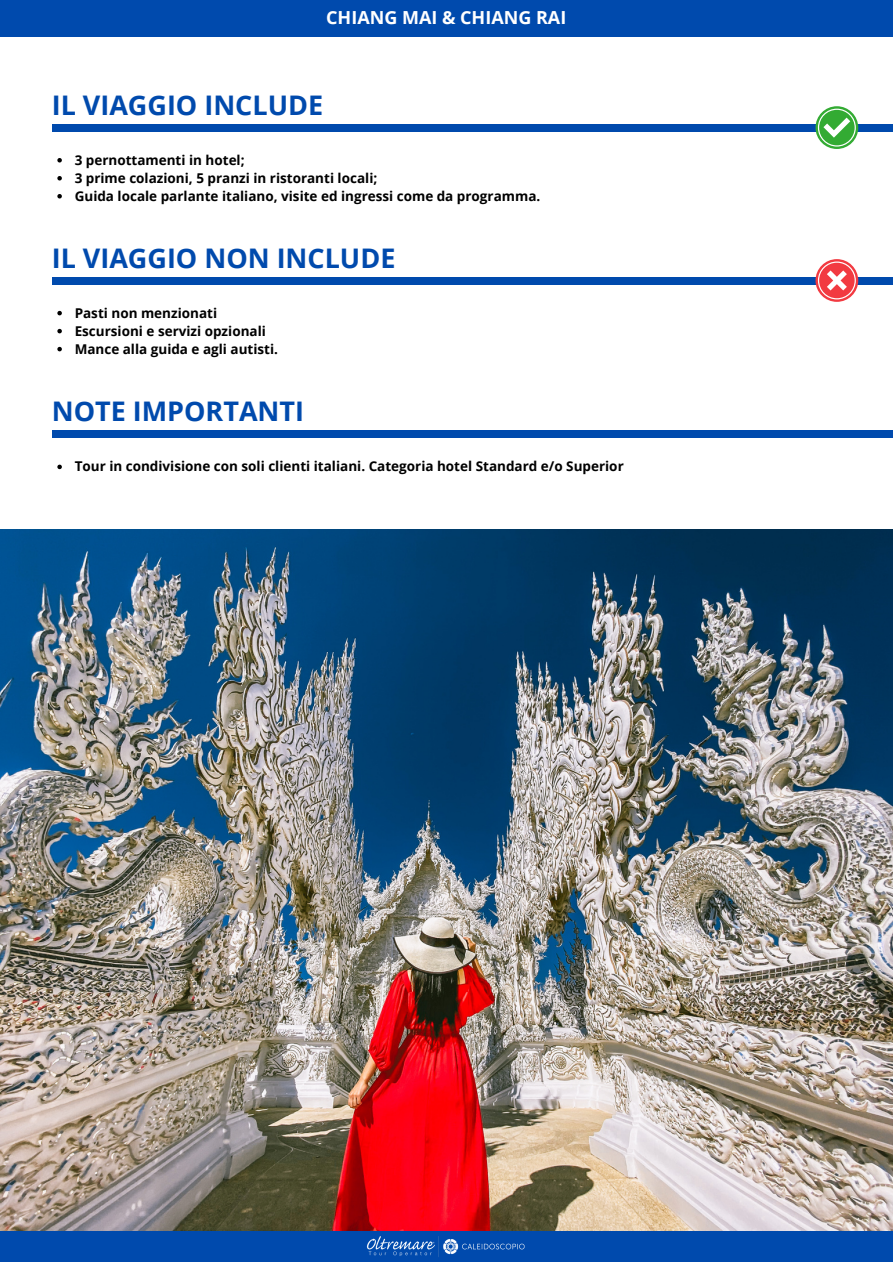
<style>
.page{position:relative;width:893px;height:1264px;background:#fff}
.page>*{position:absolute;margin:0;border:0;box-sizing:border-box;transform-origin:0 0}
.t1{font:700 27px "Open Sans";color:#004aad}
.t2{font:700 18px "Open Sans";color:#fff}
.t3{font:700 13.5px "Open Sans";color:#000}
</style>
<div class="page">
<div style="left:0;top:0;width:892px;height:37px;background:#004aad"></div>
<div style="left:0;top:1230px;width:892px;height:32px;background:#004aad"></div>
<img style="left:366px;top:1236px;width:159px;height:21px">
<div style="left:52px;top:124px;width:840px;height:7px;background:#004aad"></div>
<div style="left:52px;top:277px;width:840px;height:7px;background:#004aad"></div>
<div style="left:52px;top:430px;width:840px;height:8px;background:#004aad"></div>
<svg style="left:815px;top:106px;width:43px;height:43px"></svg>
<svg style="left:817px;top:109px;width:38px;height:38px"></svg>
<svg style="left:815px;top:259px;width:43px;height:43px"></svg>
<svg style="left:817px;top:261px;width:38px;height:38px"></svg>
<img style="left:0;top:529px;width:892px;height:701px">
<svg style="left:57px;top:158px;width:5px;height:4px"></svg>
<svg style="left:57px;top:176px;width:5px;height:4px"></svg>
<svg style="left:57px;top:194px;width:5px;height:4px"></svg>
<svg style="left:57px;top:311px;width:5px;height:4px"></svg>
<svg style="left:57px;top:329px;width:5px;height:4px"></svg>
<svg style="left:57px;top:347px;width:5px;height:4px"></svg>
<svg style="left:57px;top:464px;width:5px;height:5px"></svg>
<p class="t2" style="left:326px;top:5px;width:241px">CHIANG MAI &amp; CHIANG RAI</p>
<p class="t1" style="left:52px;top:86px;width:273px">IL VIAGGIO INCLUDE</p>
<p class="t3" style="left:75px;top:150px;width:171px">3 pernottamenti in hotel;</p>
<p class="t3" style="left:75px;top:168px;width:304px">3 prime colazioni, 5 pranzi in ristoranti locali;</p>
<p class="t3" style="left:75px;top:186px;width:467px">Guida locale parlante italiano, visite ed ingressi come da programma.</p>
<p class="t1" style="left:52px;top:239px;width:345px">IL VIAGGIO NON INCLUDE</p>
<p class="t3" style="left:75px;top:303px;width:144px">Pasti non menzionati</p>
<p class="t3" style="left:75px;top:321px;width:193px">Escursioni e servizi opzionali</p>
<p class="t3" style="left:75px;top:339px;width:205px">Mance alla guida e agli autisti.</p>
<p class="t1" style="left:52px;top:392px;width:254px">NOTE IMPORTANTI</p>
<p class="t3" style="left:75px;top:457px;width:550px">Tour in condivisione con soli clienti italiani. Categoria hotel Standard e/o Superior</p>
</div>
